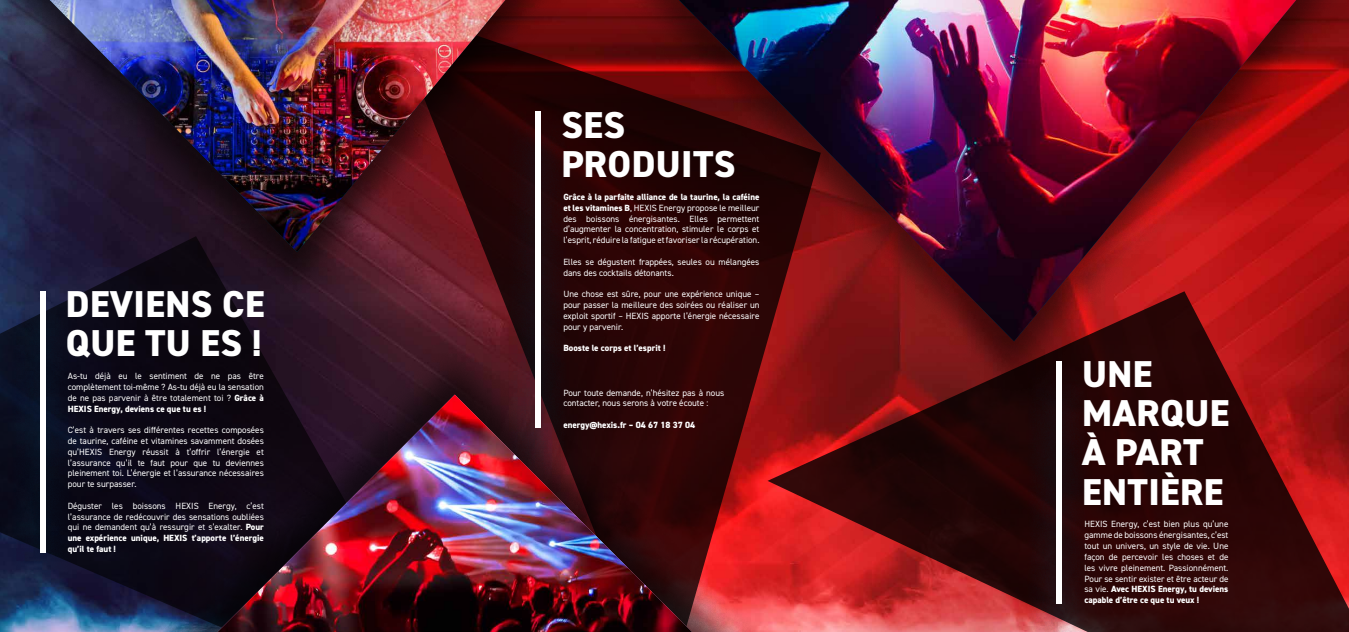
<style>
.page{position:relative;width:1349px;height:632px;background:#fff}
.page>*{position:absolute;margin:0;border:0;box-sizing:border-box;transform-origin:0 0}
.t1{font:800 37.5px/39.3px "DIN2014";letter-spacing:.01em;color:#fff}
.t2{font:9px/10.8px "DIN2014";color:#fff;text-align:justify}
.t3{font:800 9px "DIN2014";color:#fff}
.s1{font-weight:800}
</style>
<div class="page">
<svg style="left:0;top:305px;width:387px;height:36px;background:#1b0e1d"></svg>
<svg style="left:926px;top:394px;width:422px;height:237px;background:#470c0c"></svg>
<div style="left:565px;top:0;width:783px;height:394px;background:#000;opacity:.5"></div>
<img style="left:679px;top:0;width:617px;height:341px">
<div style="left:0;top:341px;width:926px;height:290px;background:#000;opacity:.62"></div>
<img style="left:217px;top:394px;width:475px;height:237px">
<div style="left:0;top:0;width:642px;height:305px;background:#000;opacity:.6"></div>
<img style="left:50px;top:0;width:455px;height:252px">
<div style="left:12px;top:292px;width:60px;height:314px;background:#00425d;opacity:.8"></div>
<div style="left:40px;top:291px;width:5px;height:261px;background:#fff"></div>
<div style="left:507px;top:113px;width:60px;height:369px;background:#00425d;opacity:.8"></div>
<div style="left:535px;top:112px;width:6px;height:316px;background:#fff"></div>
<div style="left:1027px;top:362px;width:60px;height:269px;background:#00425d;opacity:.8"></div>
<div style="left:1055px;top:360px;width:6px;height:243px;background:#fff"></div>
<h1 class="t1" style="left:66px;top:284px;width:200px">DEVIENS CE<br>QUE TU ES !</h1>
<p class="t2" style="left:68px;top:370px;width:198px">As-tu déjà eu le sentiment de ne pas être complètement toi-même ? As-tu déjà eu la sensation de ne pas parvenir à être totalement toi ? <span class="s1">Grâce à HEXIS Energy, deviens ce que tu es !</span></p>
<p class="t2" style="left:68px;top:424px;width:198px">C’est à travers ses différentes recettes composées de taurine, caféine et vitamines savamment dosées qu’HEXIS Energy réussit à t’offrir l’énergie et l’assurance qu’il te faut pour que tu deviennes pleinement toi. L’énergie et l’assurance nécessaires pour te surpasser.</p>
<p class="t2" style="left:68px;top:500px;width:198px">Déguster les boissons HEXIS Energy, c’est l’assurance de redécouvrir des sensations oubliées qui ne demandent qu’à ressurgir et s’exalter. <span class="s1">Pour une expérience unique, HEXIS t’apporte l’énergie qu’il te faut !</span></p>
<h1 class="t1" style="left:561px;top:105px;width:176px">SES<br>PRODUITS</h1>
<p class="t2" style="left:563px;top:191px;width:198px"><span class="s1">Grâce à la parfaite alliance de la taurine, la caféine et les vitamines B</span>, HEXIS Energy propose le meilleur des boissons énergisantes. Elles permettent d’augmenter la concentration, stimuler le corps et l’esprit, réduire la fatigue et favoriser la récupération.</p>
<p class="t2" style="left:563px;top:256px;width:198px">Elles se dégustent frappées, seules ou mélangées dans des cocktails détonants.</p>
<p class="t2" style="left:563px;top:288px;width:198px">Une chose est sûre, pour une expérience unique – pour passer la meilleure des soirées ou réaliser un exploit sportif – HEXIS apporte l’énergie nécessaire pour y parvenir.</p>
<p class="t3" style="left:563px;top:342px;width:104px">Booste le corps et l’esprit !</p>
<p class="t2" style="left:563px;top:387px;width:162px">Pour toute demande, n’hésitez pas à nous contacter, nous serons à votre écoute :</p>
<p class="t3" style="left:563px;top:419px;width:133px">energy@hexis.fr – 04 67 18 37 04</p>
<h1 class="t1" style="left:1082px;top:354px;width:149px">UNE<br>MARQUE<br>À PART<br>ENTIÈRE</h1>
<p class="t2" style="left:1084px;top:518px;width:145px">HEXIS Energy, c’est bien plus qu’une gamme de boissons énergisantes, c’est tout un univers, un style de vie. Une façon de percevoir les choses et de les vivre pleinement. Passionnément.<br>Pour se sentir exister et être acteur de sa vie. <span class="s1">Avec HEXIS Energy, tu deviens capable d’être ce que tu veux !</span></p>
</div>
